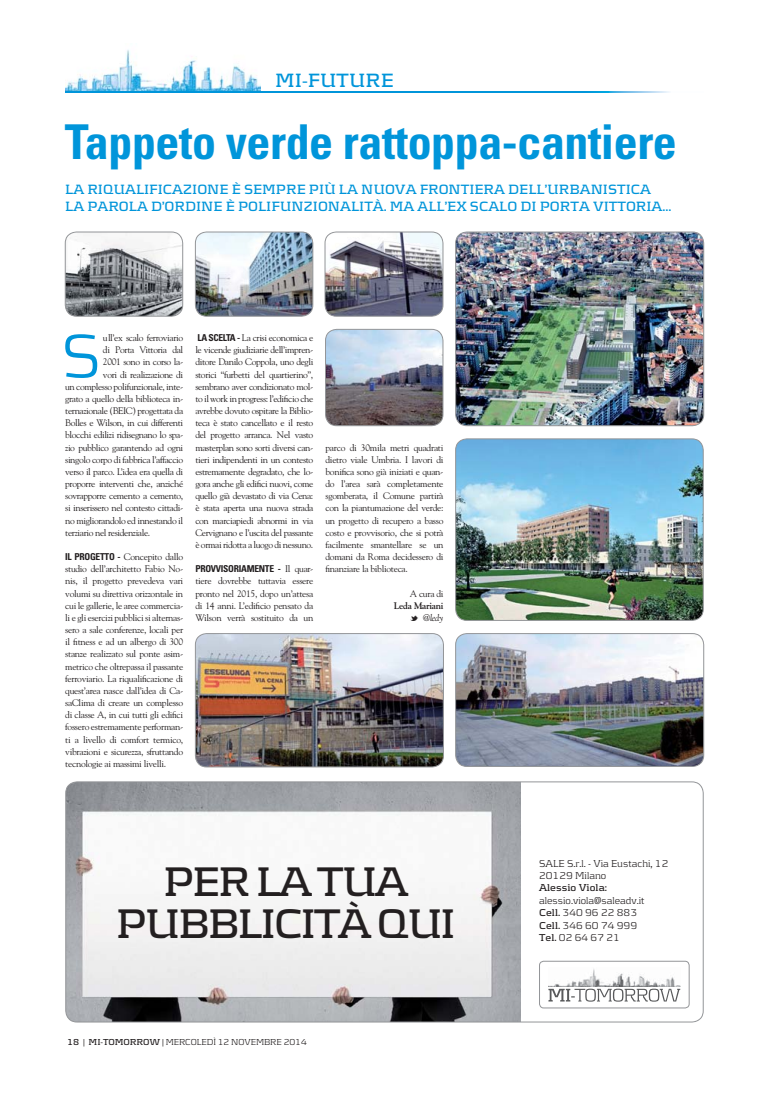
<style>
.page{position:relative;width:769px;height:1095px;background:#fff}
.page>*{position:absolute;margin:0;border:0;box-sizing:border-box;transform-origin:0 0}
.t1{font:300 64.3px "Kontrapunkt";color:#0095da}
.t2{font:700 condensed 48px "Univers";letter-spacing:-.01em;color:#0095da}
.t3{font:700 42.9px/42px "Kontrapunkt";letter-spacing:-.05em;color:#231f20;text-align:center}
.t4{font:700 20px "Kontrapunkt";color:#0095da}
.t5{font:700 14px/16.8px "Kontrapunkt";color:#0095da}
.t6{font:300 10.4px/12.4px "Kontrapunkt";color:#231f20}
.t7{font:700 10.4px "Kontrapunkt";color:#231f20}
.t8{font:9.5px/12.2px "Goudy";letter-spacing:-.04em;color:#231f20;text-align:justify}
.t9{font:700 condensed 9.5px "Univers";letter-spacing:-.03em;color:#231f20}
.t10{font:700 9.5px/12.2px "Goudy";letter-spacing:-.03em;color:#231f20;text-align:right}
.t11{font:300 9px "Kontrapunkt";letter-spacing:-.01em;color:#231f20}
.s1{font-family:"Univers";font-weight:700;font-stretch:condensed}
.s2{font-family:"Goudy";font-weight:400;font-stretch:normal}
.s3{font-family:"Social Logos";font-weight:400}
.s4{font-weight:400;font-style:italic}
.s5{font-weight:700}
</style>
<div class="page">
<img style="left:65px;top:49px;width:195px;height:42px">
<svg style="left:65px;top:91px;width:604px;height:1px"></svg>
<svg style="left:65px;top:781px;width:638px;height:241px"></svg>
<img style="left:195px;top:231px;width:118px;height:85px">
<img style="left:455px;top:633px;width:248px;height:133px">
<img style="left:325px;top:329px;width:118px;height:97px">
<img style="left:195px;top:633px;width:249px;height:134px">
<img style="left:324px;top:231px;width:119px;height:85px">
<img style="left:455px;top:231px;width:248px;height:195px">
<img style="left:455px;top:438px;width:248px;height:182px">
<svg style="left:65px;top:231px;width:118px;height:85px"></svg>
<h3 class="t4" style="left:275px;top:74px;width:120px">MI-FUTURE</h3>
<h2 class="t2" style="left:65px;top:124px;width:613px">Tappeto verde rattoppa-cantiere</h2>
<h3 class="t5" style="left:65px;top:182px;width:607px">LA RIQUALIFICAZIONE È SEMPRE PIÙ LA NUOVA FRONTIERA DELL’URBANISTICA<br>LA PAROLA D’ORDINE È POLIFUNZIONALITÀ. MA ALL’EX SCALO DI PORTA VITTORIA...</h3>
<h1 class="t1" style="left:61px;top:335px;width:41px">S</h1>
<p class="t8" style="left:103px;top:332px;width:82px">ull’ex scalo ferroviario</p>
<p class="t8" style="left:103px;top:344px;width:82px">di Porta Vittoria dal</p>
<p class="t8" style="left:103px;top:356px;width:82px">2001 sono in corso la-</p>
<p class="t8" style="left:103px;top:369px;width:82px">vori di realizzazione di</p>
<p class="t8" style="left:65px;top:381px;width:119px">un complesso polifunzionale, inte-</p>
<p class="t8" style="left:65px;top:393px;width:119px">grato a quello della biblioteca in-</p>
<p class="t8" style="left:65px;top:405px;width:119px">ternazionale (BEIC) progettata da</p>
<p class="t8" style="left:65px;top:417px;width:119px">Bolles e Wilson, in cui differenti</p>
<p class="t8" style="left:65px;top:429px;width:119px">blocchi edilizi ridisegnano lo spa-</p>
<p class="t8" style="left:65px;top:442px;width:119px">zio pubblico garantendo ad ogni</p>
<p class="t8" style="left:65px;top:454px;width:119px">singolo corpo di fabbrica l’affaccio</p>
<p class="t8" style="left:65px;top:466px;width:119px">verso il parco. L’idea era quella di</p>
<p class="t8" style="left:65px;top:478px;width:119px">proporre interventi che, anziché</p>
<p class="t8" style="left:65px;top:490px;width:119px">sovrapporre cemento a cemento,</p>
<p class="t8" style="left:65px;top:502px;width:119px">si inserissero nel contesto cittadi-</p>
<p class="t8" style="left:65px;top:515px;width:119px">no migliorandolo ed innestando il</p>
<p class="t8" style="left:65px;top:527px;width:86px">terziario nel residenziale.</p>
<p class="t8" style="left:65px;top:551px;width:119px"><span class="s1">IL PROGETTO -</span> Concepito dallo studio dell’architetto Fabio No&shy;nis, il progetto prevedeva vari volumi su direttiva orizzontale in cui le gallerie, le aree commercia&shy;li e gli esercizi pubblici si alternas&shy;sero a sale conferenze, locali per il fitness e ad un albergo di 300 stanze realizzato sul ponte asim&shy;metrico che oltrepassa il passante ferroviario. La riqualificazione di quest’area nasce dall’idea di Ca&shy;saClima di creare un complesso di classe A, in cui tutti gli edifici fossero estremamente performan&shy;ti a livello di comfort termico, vibrazioni e sicurezza, sfruttando tecnologie ai massimi livelli.</p>
<p class="t8" style="left:195px;top:332px;width:119px"><span class="s1">LA SCELTA -</span> La crisi economica e le vicende giudiziarie dell’impren&shy;ditore Danilo Coppola, uno degli storici “furbetti del quartierino”, sembrano aver condizionato mol&shy;to il work in progress: l’edificio che avrebbe dovuto ospitare la Biblio&shy;teca è stato cancellato e il resto del progetto arranca. Nel vasto masterplan sono sorti diversi can&shy;tieri indipendenti in un contesto estremamente degradato, che lo&shy;gora anche gli edifici nuovi, come quello già devastato di via Cena: è stata aperta una nuova strada con marciapiedi abnormi in via Cervignano e l’uscita del passante è ormai ridotta a luogo di nessuno.</p>
<p class="t9" style="left:195px;top:565px;width:119px">PROVVISORIAMENTE - <span class="s2">Il quar-</span></p>
<p class="t8" style="left:195px;top:575px;width:119px">tiere dovrebbe tuttavia essere pronto nel 2015, dopo un’attesa di 14 anni. L’edificio pensato da Wilson verrà sostituito da un</p>
<p class="t8" style="left:325px;top:442px;width:119px">parco di 30mila metri quadrati dietro viale Umbria. I lavori di bonifica sono già iniziati e quan&shy;do l’area sarà completamente sgomberata, il Comune partirà con la piantumazione del verde: un progetto di recupero a basso costo e provvisorio, che si potrà facilmente smantellare se un domani da Roma decidessero di finanziare la biblioteca.</p>
<p class="t8" style="left:409px;top:587px;width:35px">A cura di</p>
<p class="t10" style="left:393px;top:600px;width:51px">Leda Mariani<br><span class="s3">M</span> <span class="s4">@ledy</span></p>
<h3 class="t3" style="left:116px;top:864px;width:341px">PER LA TUA<br>PUBBLICITÀ QUI</h3>
<p class="t6" style="left:539px;top:857px;width:131px">SALE S.r.l. - Via Eustachi, 12<br>20129 Milano</p>
<p class="t7" style="left:539px;top:884px;width:69px">Alessio Viola:</p>
<p class="t6" style="left:539px;top:894px;width:107px">alessio.viola@saleadv.it<br><span class="s5">Cell.</span> 340 96 22 883<br><span class="s5">Cell.</span> 346 60 74 999<br><span class="s5">Tel.</span> 02 64 67 21</p>
<p class="t11" style="left:67px;top:1039px;width:241px"><span class="s5">18 | MI-TOMORROW |</span> MERCOLEDÌ 12 NOVEMBRE 2014</p>
</div>
